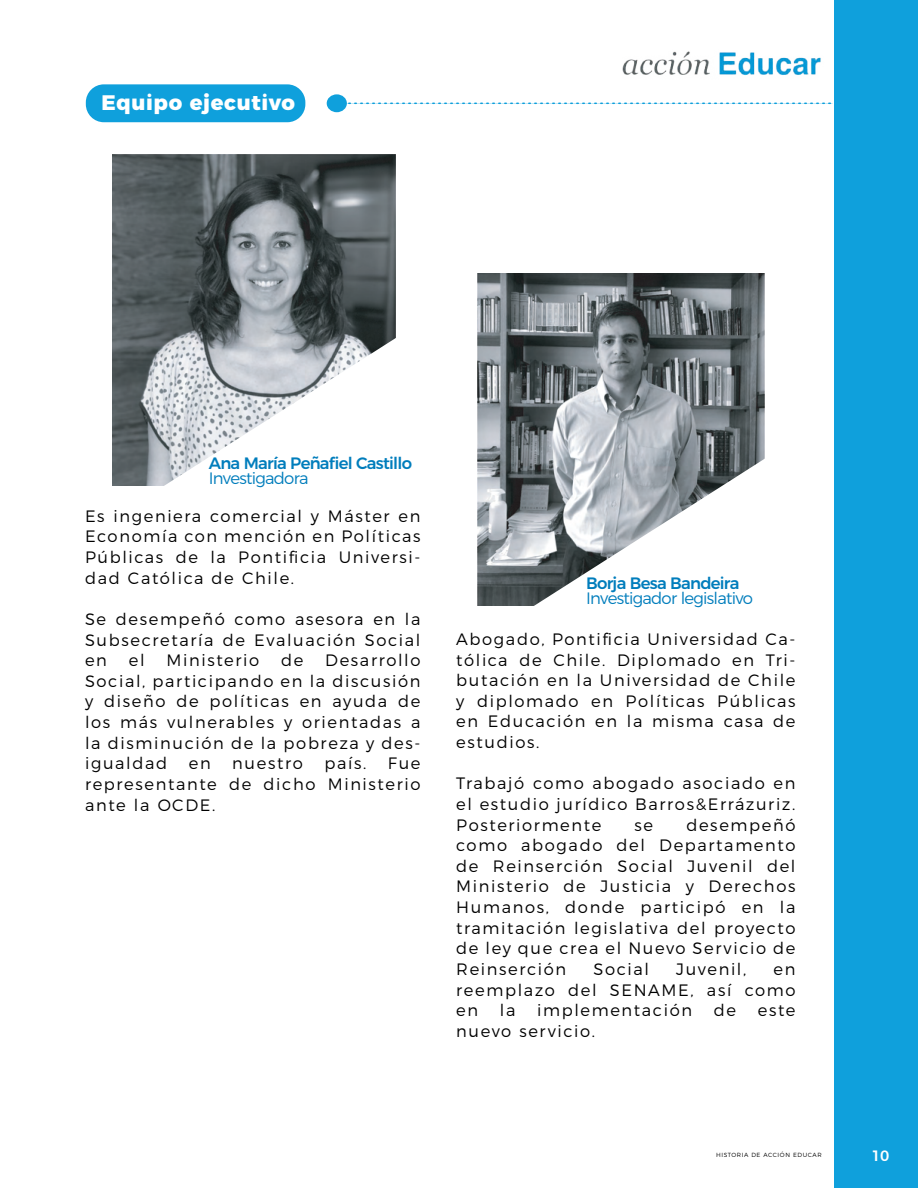
<style>
.page{position:relative;width:918px;height:1188px;background:#fff}
.page>*{position:absolute;margin:0;border:0;box-sizing:border-box;transform-origin:0 0}
.t1{font:800 21px "Montserrat";letter-spacing:.03em;color:#fff}
.t2{font:300 16.5px/20.7px "Montserrat";letter-spacing:.1em;color:#000;text-align:justify}
.t3{font:500 16.5px "Montserrat";letter-spacing:-.045em;color:#007dbc}
.t4{font:300 16.5px "Montserrat";letter-spacing:-.045em;color:#007dbc}
.t5{font:500 15px "Montserrat";color:#fff}
.t6{font:300 6px "Montserrat";letter-spacing:.1em;color:#000}
</style>
<div class="page">
<img style="left:478px;top:274px;width:286px;height:331px">
<svg style="left:523px;top:456px;width:242px;height:150px"></svg>
<img style="left:622px;top:51px;width:199px;height:25px">
<svg style="left:347px;top:103px;width:485px;height:1px"></svg>
<div style="left:327px;top:94px;width:20px;height:18px;background:#0fa0dc;border-radius:50%"></div>
<div style="left:86px;top:84px;width:219px;height:38px;background:#0fa0dc;border-radius:18px"></div>
<div style="left:834px;top:0;width:84px;height:1188px;background:#0fa0dc"></div>
<img style="left:113px;top:155px;width:283px;height:331px">
<svg style="left:155px;top:334px;width:241px;height:152px"></svg>
<p class="t1" style="left:101px;top:85px;width:195px">Equipo ejecutivo</p>
<p class="t3" style="left:209px;top:450px;width:205px">Ana María Peñafiel Castillo</p>
<p class="t4" style="left:209px;top:465px;width:101px">Investigadora</p>
<p class="t2" style="left:85px;top:504px;width:337px">Es ingeniera comercial y Máster en Economía con mención en Políticas Públicas de la Pontificia Universi&shy;dad Católica de Chile.</p>
<p class="t2" style="left:85px;top:607px;width:337px">Se desempeñó como asesora en la Subsecretaría de Evaluación Social en</p>
<p class="t2" style="left:85px;top:649px;width:337px;text-indent:240px">Desarrollo Social, participando en la discusión y diseño de políticas en ayuda de los más vulnerables y orientadas a la disminución de la pobreza y des&shy;igualdad</p>
<p class="t2" style="left:129px;top:649px;width:17px">el</p>
<p class="t2" style="left:166px;top:649px;width:94px">Ministerio</p>
<p class="t2" style="left:281px;top:649px;width:24px">de</p>
<p class="t2" style="left:189px;top:752px;width:23px">en</p>
<p class="t2" style="left:232px;top:752px;width:72px">nuestro</p>
<p class="t2" style="left:324px;top:752px;width:43px">país.</p>
<p class="t2" style="left:85px;top:752px;width:337px;text-indent:303px">Fue representante de dicho Ministerio ante la OCDE.</p>
<p class="t3" style="left:586px;top:570px;width:155px">Borja Besa Bandeira</p>
<p class="t4" style="left:586px;top:585px;width:168px">Investigador legislativo</p>
<p class="t2" style="left:456px;top:627px;width:341px">Abogado, Pontificia Universidad Ca&shy;tólica de Chile. Diplomado en Tri&shy;butación en la Universidad de Chile y diplomado en Políticas Públicas en Educación en la misma casa de estudios.</p>
<p class="t2" style="left:456px;top:772px;width:341px">Trabajó como abogado asociado en el estudio jurídico Barros&amp;Errázuriz.<br>Posteriormente</p>
<p class="t2" style="left:456px;top:813px;width:341px;text-indent:230px">desempeñó como abogado del Departamento de Reinserción Social Juvenil del Ministerio de Justicia y Derechos Humanos, donde participó en la tramitación legislativa del proyecto de ley que crea el Nuevo Servicio de Reinserción</p>
<p class="t2" style="left:635px;top:813px;width:20px">se</p>
<p class="t2" style="left:593px;top:957px;width:57px">Social</p>
<p class="t2" style="left:676px;top:957px;width:72px">Juvenil,</p>
<p class="t2" style="left:456px;top:957px;width:341px;text-indent:317px">en reemplazo del SENAME, así como en</p>
<p class="t2" style="left:500px;top:999px;width:17px">la</p>
<p class="t2" style="left:537px;top:999px;width:157px">implementación</p>
<p class="t2" style="left:714px;top:999px;width:24px">de</p>
<p class="t2" style="left:758px;top:999px;width:39px">este</p>
<p class="t2" style="left:456px;top:1019px;width:140px">nuevo servicio.</p>
<p class="t6" style="left:716px;top:1150px;width:107px">HISTORIA DE ACCIÓN EDUCAR</p>
<p class="t5" style="left:872px;top:1144px;width:19px">10</p>
</div>
